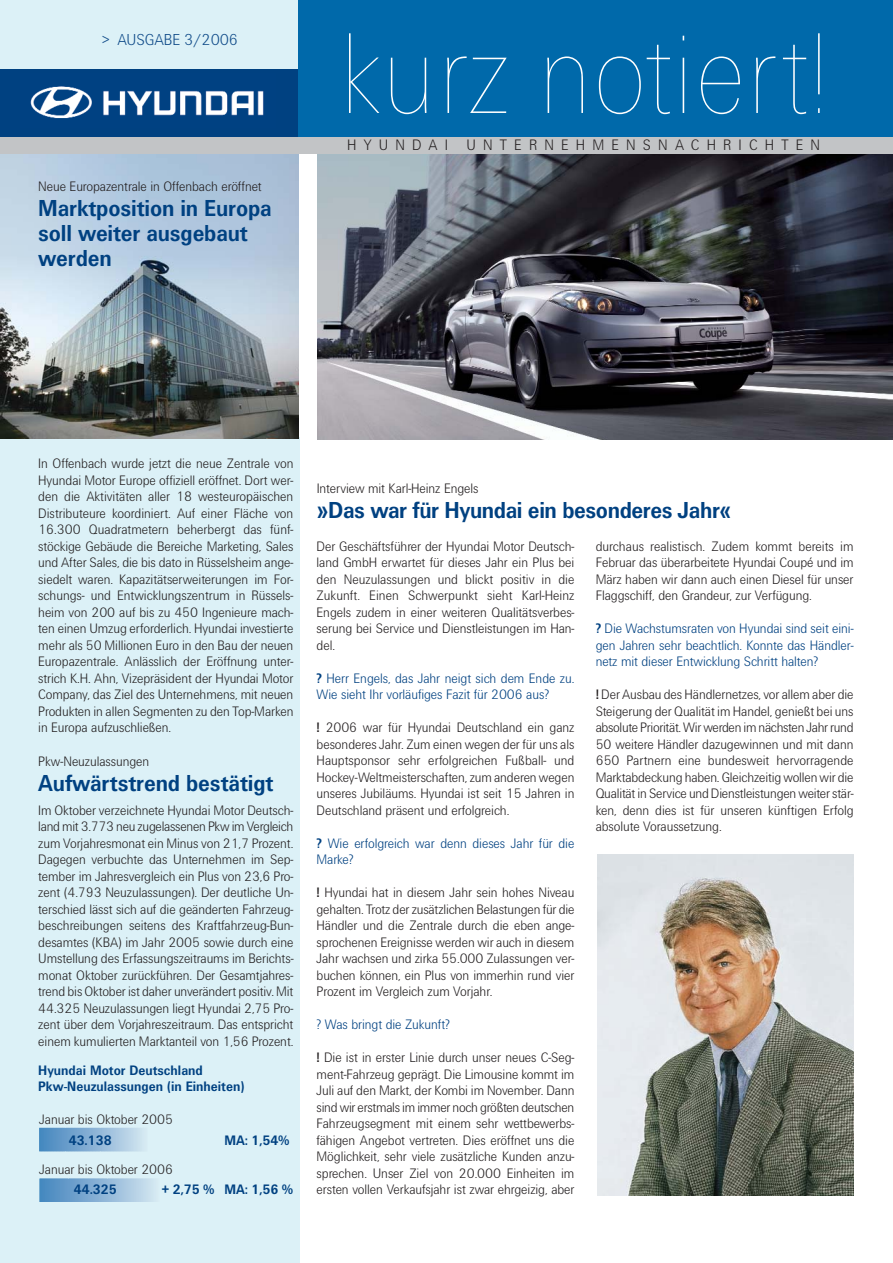
<style>
.page{position:relative;width:893px;height:1263px;background:#fff}
.page>*{position:absolute;margin:0;border:0;box-sizing:border-box;transform-origin:0 0}
.t1{font:100 119.4px "Hyundai Sans";color:#fff}
.t2{font:700 24px/24.8px "Hyundai Sans";letter-spacing:-.005em;color:#004181}
.t3{font:300 16.5px "Hyundai Sans";letter-spacing:-.005em;color:#124d8a}
.t4{font:300 15.75px "Hyundai Sans";letter-spacing:.46em;color:#231f20}
.t5{font:300 14.25px/16.5px "Hyundai Sans";letter-spacing:-.005em;color:#231f20;text-align:justify}
.t6{font:300 14.25px/16.5px "Hyundai Sans";letter-spacing:-.005em;color:#004181}
.t7{font:700 14.25px/16.5px "Hyundai Sans";color:#004181}
.s1{font-size:24.75px}
.s2{font-weight:700}
</style>
<div class="page">
<div style="left:0;top:438px;width:299px;height:825px;background:#dcf1f7"></div>
<img style="left:1px;top:153px;width:298px;height:286px">
<img style="left:318px;top:153px;width:575px;height:286px">
<div style="left:0;top:136px;width:893px;height:17px;background:#c2c4c6"></div>
<div style="left:298px;top:0;width:595px;height:136px;background:#0069aa"></div>
<div style="left:0;top:68px;width:298px;height:68px;background:#004181"></div>
<img style="left:30px;top:86px;width:234px;height:33px">
<div style="left:0;top:0;width:298px;height:68px;background:#dcf1f7"></div>
<svg style="left:39px;top:1128px;width:103px;height:23px;background:#87b1d5"></svg>
<svg style="left:40px;top:1179px;width:114px;height:23px;background:#88b2d5"></svg>
<img style="left:597px;top:854px;width:256px;height:341px">
<p class="t3" style="left:102px;top:34px;width:138px">&gt; AUSGABE 3/2006</p>
<p class="t5" style="left:38px;top:180px;width:225px">Neue Europazentrale in Offenbach eröffnet</p>
<h2 class="t2" style="left:38px;top:197px;width:235px">Marktposition in Europa soll weiter ausgebaut werden</h2>
<h1 class="t1" style="left:339px;top:34px;width:492px">kurz notiert!</h1>
<p class="t4" style="left:347px;top:139px;width:474px">HYUNDAI UNTERNEHMENSNACHRICHTEN</p>
<p class="t5" style="left:38px;top:457px;width:257px">In Offenbach wurde jetzt die neue Zentrale von Hyundai Motor Europe offiziell eröffnet. Dort wer&shy;den die Aktivitäten aller 18 westeuropäischen Distributeure koordiniert. Auf einer Fläche von 16.300 Quadratmetern beherbergt das fünf&shy;stöckige Gebäude die Bereiche Marketing, Sales und After Sales, die bis dato in Rüsselsheim ange&shy;siedelt waren. Kapazitätserweiterungen im For&shy;schungs- und Entwicklungszentrum in Rüssels&shy;heim von 200 auf bis zu 450 Ingenieure mach&shy;ten einen Umzug erforderlich. Hyundai investierte mehr als 50 Millionen Euro in den Bau der neuen Europazentrale. Anlässlich der Eröffnung unter&shy;strich K.H. Ahn, Vizepräsident der Hyundai Motor Company, das Ziel des Unternehmens, mit neuen Produkten in allen Segmenten zu den Top-Marken in Europa aufzuschließen.</p>
<p class="t5" style="left:38px;top:754px;width:113px">Pkw-Neuzulassungen</p>
<h2 class="t2" style="left:38px;top:772px;width:237px">Aufwärtstrend bestätigt</h2>
<p class="t5" style="left:38px;top:803px;width:257px">Im Oktober verzeichnete Hyundai Motor Deutsch&shy;land mit 3.773 neu zugelassenen Pkw im Vergleich zum Vorjahresmonat ein Minus von 21,7 Prozent.<br>Dagegen verbuchte das Unternehmen im Sep&shy;tember im Jahresvergleich ein Plus von 23,6 Pro&shy;zent (4.793 Neuzulassungen). Der deutliche Un&shy;terschied lässt sich auf die geänderten Fahrzeug&shy;beschreibungen seitens des Kraftfahrzeug-Bun&shy;desamtes (KBA) im Jahr 2005 sowie durch eine Umstellung des Erfassungszeitraums im Berichts&shy;monat Oktober zurückführen. Der Gesamtjahres&shy;trend bis Oktober ist daher unverändert positiv. Mit 44.325 Neuzulassungen liegt Hyundai 2,75 Pro&shy;zent über dem Vorjahreszeitraum. Das entspricht einem kumulierten Marktanteil von 1,56 Prozent.</p>
<p class="t7" style="left:38px;top:1063px;width:208px">Hyundai Motor Deutschland<br>Pkw-Neuzulassungen (in Einheiten)</p>
<p class="t5" style="left:39px;top:1113px;width:135px">Januar bis Oktober 2005</p>
<p class="t5" style="left:39px;top:1162px;width:135px">Januar bis Oktober 2006</p>
<p class="t7" style="left:69px;top:1133px;width:44px">43.138</p>
<p class="t7" style="left:74px;top:1182px;width:44px">44.325</p>
<p class="t7" style="left:161px;top:1182px;width:55px">+ 2,75 %</p>
<p class="t7" style="left:224px;top:1133px;width:67px">MA: 1,54%</p>
<p class="t7" style="left:224px;top:1182px;width:70px">MA: 1,56 %</p>
<p class="t5" style="left:317px;top:481px;width:163px">Interview mit Karl-Heinz Engels</p>
<h2 class="t2" style="left:317px;top:499px;width:416px"><span class="s1">»</span>Das war für Hyundai ein besonderes Jahr<span class="s1">«</span></h2>
<p class="t5" style="left:317px;top:539px;width:259px">Der Geschäftsführer der Hyundai Motor Deutsch&shy;land GmbH erwartet für dieses Jahr ein Plus bei den Neuzulassungen und blickt positiv in die Zukunft. Einen Schwerpunkt sieht Karl-Heinz Engels zudem in einer weiteren Qualitätsverbes&shy;serung bei Service und Dienstleistungen im Han&shy;del.</p>
<p class="t6" style="left:317px;top:671px;width:259px"><span class="s2">?</span> Herr Engels, das Jahr neigt sich dem Ende zu.<br>Wie sieht Ihr vorläufiges Fazit für 2006 aus?</p>
<p class="t5" style="left:317px;top:721px;width:259px"><span class="s2">!</span> 2006 war für Hyundai Deutschland ein ganz besonderes Jahr. Zum einen wegen der für uns als Hauptsponsor sehr erfolgreichen Fußball- und Hockey-Weltmeisterschaften, zum anderen wegen unseres Jubiläums. Hyundai ist seit 15 Jahren in Deutschland präsent und erfolgreich.</p>
<p class="t6" style="left:317px;top:836px;width:259px"><span class="s2">?</span> Wie erfolgreich war denn dieses Jahr für die<br>Marke?</p>
<p class="t5" style="left:317px;top:886px;width:259px"><span class="s2">!</span> Hyundai hat in diesem Jahr sein hohes Niveau gehalten. Trotz der zusätzlichen Belastungen für die Händler und die Zentrale durch die eben ange&shy;sprochenen Ereignisse werden wir auch in diesem Jahr wachsen und zirka 55.000 Zulassungen ver&shy;buchen können, ein Plus von immerhin rund vier Prozent im Vergleich zum Vorjahr.</p>
<p class="t6" style="left:317px;top:1018px;width:135px">? Was bringt die Zukunft?</p>
<p class="t5" style="left:317px;top:1051px;width:259px"><span class="s2">!</span> Die ist in erster Linie durch unser neues C-Seg&shy;ment-Fahrzeug geprägt. Die Limousine kommt im Juli auf den Markt, der Kombi im November. Dann sind wir erstmals im immer noch größten deutschen Fahrzeugsegment mit einem sehr wettbewerbs&shy;fähigen Angebot vertreten. Dies eröffnet uns die Möglichkeit, sehr viele zusätzliche Kunden anzu&shy;sprechen. Unser Ziel von 20.000 Einheiten im ersten vollen Verkaufsjahr ist zwar ehrgeizig, aber</p>
<p class="t5" style="left:596px;top:539px;width:259px">durchaus realistisch. Zudem kommt bereits im Februar das überarbeitete Hyundai Coupé und im März haben wir dann auch einen Diesel für unser Flaggschiff, den Grandeur, zur Verfügung.</p>
<p class="t6" style="left:596px;top:622px;width:259px;text-align:justify"><span class="s2">?</span> Die Wachstumsraten von Hyundai sind seit eini&shy;gen Jahren sehr beachtlich. Konnte das Händler&shy;netz mit dieser Entwicklung Schritt halten?</p>
<p class="t5" style="left:596px;top:688px;width:259px"><span class="s2">!</span> Der Ausbau des Händlernetzes, vor allem aber die Steigerung der Qualität im Handel, genießt bei uns absolute Priorität. Wir werden im nächsten Jahr rund 50 weitere Händler dazugewinnen und mit dann 650 Partnern eine bundesweit hervorragende Marktabdeckung haben. Gleichzeitig wollen wir die Qualität in Service und Dienstleistungen weiter stär&shy;ken, denn dies ist für unseren künftigen Erfolg absolute Voraussetzung.</p>
</div>
